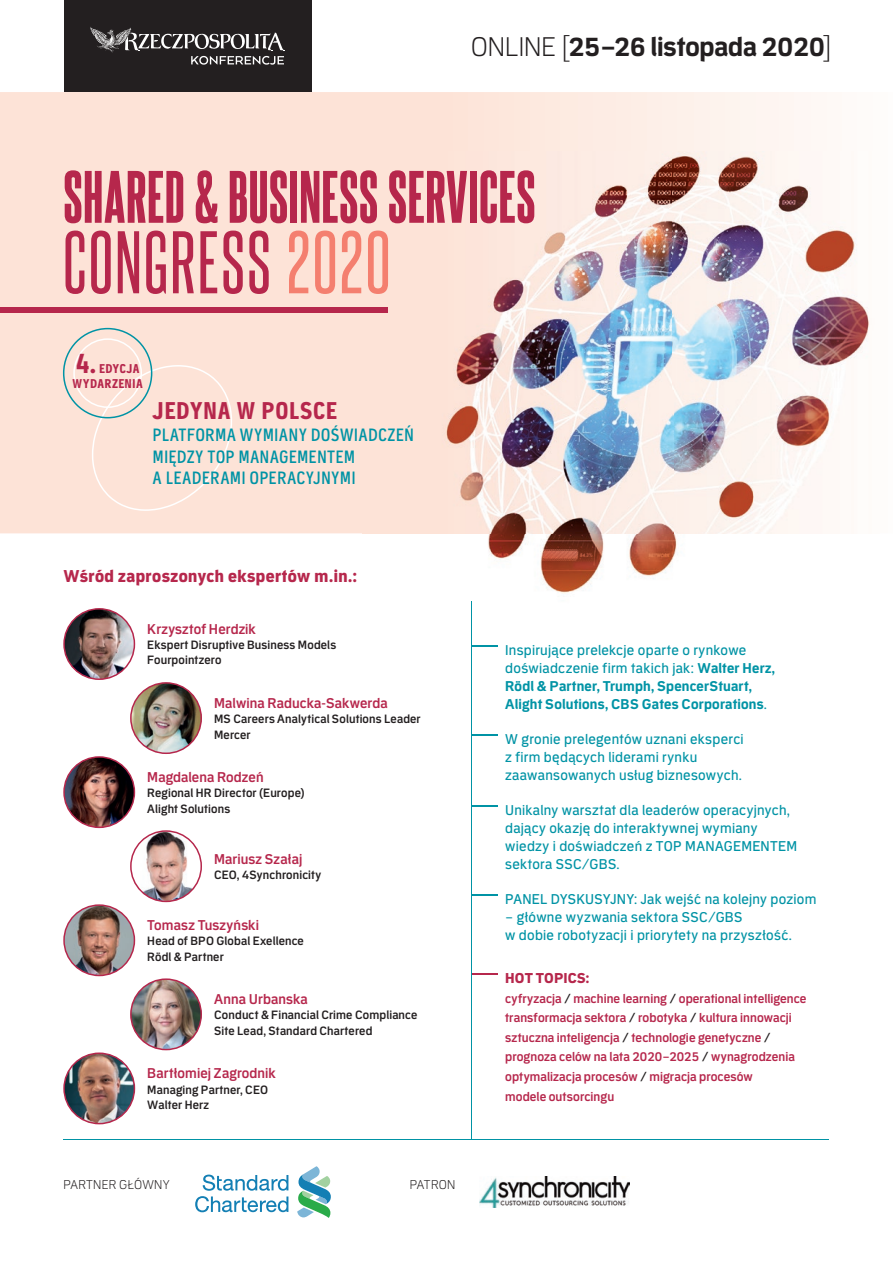
<style>
.page{position:relative;width:893px;height:1263px;background:#fff}
.page>*{position:absolute;margin:0;border:0;box-sizing:border-box;transform-origin:0 0}
.t1{font:75.45px "Steelfish Rg";letter-spacing:.03em;color:#b6274c}
.t2{font:63px "Steelfish Eb";color:#b6274c}
.t3{font:700 30px "Erepublic Sans Condensed";color:#b6274c}
.t4{font:700 28.5px "Erepublic Sans";letter-spacing:-.005em;color:#231f20}
.t5{font:700 25.65px "Erepublic Sans Condensed";letter-spacing:.02em;color:#b6274c}
.t6{font:18.9px/21.6px "Erepublic Sans Condensed";letter-spacing:.01em;color:#0093a5}
.t7{font:800 18px "Erepublic Sans";letter-spacing:.025em;color:#b6274c}
.t8{font:15px/18px "Erepublic Sans";letter-spacing:.02em;color:#0093a5}
.t9{font:700 15px/18px "Erepublic Sans";letter-spacing:.015em;color:#0093a5}
.t10{font:600 15px "Erepublic Sans";letter-spacing:.005em;color:#b6274c}
.t11{font:800 15px "Erepublic Sans";letter-spacing:.01em;color:#b6274c}
.t12{font:600 13.5px/19.5px "Erepublic Sans";letter-spacing:.005em;color:#b6274c}
.t13{font:300 13.5px "Erepublic Sans";letter-spacing:.02em;color:#231f20}
.t14{font:700 13.5px/15px "Erepublic Sans Condensed";letter-spacing:.02em;color:#b6274c;text-align:right}
.t15{font:600 12.75px/15.3px "Erepublic Sans";letter-spacing:.015em;color:#231f20}
.s1{font-weight:300}
.s2{color:#f47f6f}
.s3{font-weight:400}
.s4{color:#231f20}
</style>
<div class="page">
<svg style="left:0;top:92px;width:811px;height:441px"></svg>
<div style="left:64px;top:0;width:248px;height:92px;background:#231f20"></div>
<svg style="left:90px;top:27px;width:195px;height:38px"></svg>
<svg style="left:472px;top:645px;width:26px;height:1px"></svg>
<svg style="left:472px;top:734px;width:26px;height:1px"></svg>
<svg style="left:472px;top:805px;width:26px;height:1px"></svg>
<svg style="left:472px;top:894px;width:26px;height:1px"></svg>
<hr style="left:471px;top:973px;width:27px;height:2px;background:#b6274c">
<hr style="left:471px;top:601px;width:1px;height:538px;background:#0093a5">
<hr style="left:64px;top:1139px;width:765px;height:1px;background:#0093a5">
<svg style="left:195px;top:1174px;width:93px;height:38px"></svg>
<svg style="left:297px;top:1166px;width:34px;height:52px"></svg>
<img style="left:480px;top:1177px;width:150px;height:30px">
<img style="left:63px;top:608px;width:139px;height:516px">
<img style="left:362px;top:152px;width:507px;height:442px">
<div style="left:0;top:308px;width:388px;height:5px;background:#b6274c"></div>
<div style="left:63px;top:328px;width:169px;height:183px;background:#fde3d7"></div>
<h3 class="t4" style="left:471px;top:30px;width:363px"><span class="s1">ONLINE [</span>25–26 listopada 2020<span class="s1">]</span></h3>
<h2 class="t2" style="left:63px;top:158px;width:474px">SHARED &amp; BUSINESS SERVICES</h2>
<h1 class="t1" style="left:63px;top:216px;width:329px">CONGRESS <span class="s2">2020</span></h1>
<h3 class="t3" style="left:76px;top:346px;width:22px">4.</h3>
<p class="t14" style="left:73px;top:361px;width:72px">EDYCJA<br>WYDARZENIA</p>
<h3 class="t5" style="left:153px;top:397px;width:186px">JEDYNA W POLSCE</h3>
<p class="t6" style="left:153px;top:424px;width:263px">PLATFORMA WYMIANY DOŚWIADCZEŃ<br>MIĘDZY TOP MANAGEMENTEM<br>A LEADERAMI OPERACYJNYMI</p>
<p class="t7" style="left:63px;top:566px;width:295px">Wśród zaproszonych ekspertów m.in.:</p>
<p class="t10" style="left:147px;top:620px;width:110px">Krzysztof Herdzik</p>
<p class="t15" style="left:147px;top:637px;width:190px">Ekspert Disruptive Business Models<br>Fourpointzero</p>
<p class="t10" style="left:214px;top:694px;width:175px">Malwina Raducka-Sakwerda</p>
<p class="t15" style="left:214px;top:711px;width:208px">MS Careers Analytical Solutions Leader<br>Mercer</p>
<p class="t10" style="left:147px;top:768px;width:118px">Magdalena Rodzeń</p>
<p class="t15" style="left:147px;top:785px;width:159px">Regional HR Director (Europe)<br>Alight Solutions</p>
<p class="t10" style="left:214px;top:850px;width:90px">Mariusz Szałaj</p>
<p class="t15" style="left:214px;top:867px;width:109px">CEO, 4Synchronicity</p>
<p class="t10" style="left:147px;top:916px;width:113px">Tomasz Tuszyński</p>
<p class="t15" style="left:147px;top:933px;width:158px">Head of BPO Global Exellence<br>Rödl &amp; Partner</p>
<p class="t10" style="left:214px;top:990px;width:95px">Anna Urbanska</p>
<p class="t15" style="left:214px;top:1007px;width:205px">Conduct &amp; Financial Crime Compliance<br>Site Lead, Standard Chartered</p>
<p class="t10" style="left:147px;top:1065px;width:130px">Bartłomiej Zagrodnik</p>
<p class="t15" style="left:147px;top:1081px;width:122px">Managing Partner, CEO<br>Walter Herz</p>
<p class="t13" style="left:63px;top:1176px;width:108px">PARTNER GŁÓWNY</p>
<p class="t13" style="left:410px;top:1176px;width:47px">PATRON</p>
<p class="t9" style="left:505px;top:641px;width:271px"><span class="s3">Inspirujące prelekcje oparte o rynkowe doświadczenie firm takich jak:</span> Walter Herz, Rödl &amp; Partner , Trumph, SpencerStuart, Alight Solutions, CBS Gates Corporations<span class="s3">.</span></p>
<p class="t8" style="left:505px;top:729px;width:240px">W gronie prelegentów uznani eksperci z firm będących liderami rynku zaawansowanych usług biznesowych.</p>
<p class="t8" style="left:505px;top:800px;width:294px">Unikalny warsztat dla leaderów operacyjnych, dający okazję do interaktywnej wymiany wiedzy i doświadczeń z TOP MANAGEMENTEM sektora SSC/GBS.</p>
<p class="t8" style="left:505px;top:889px;width:313px">PANEL DYSKUSYJNY: Jak wejść na kolejny poziom</p>
<p class="t8" style="left:505px;top:907px;width:288px">– główne wyzwania sektora SSC/GBS<br>w dobie robotyzacji i priorytety na przyszłość.</p>
<p class="t11" style="left:505px;top:969px;width:86px">HOT TOPICS:</p>
<p class="t12" style="left:505px;top:988px;width:303px">cyfryzacja <span class="s4">/</span> machine learning <span class="s4">/</span> operational intelligence transformacja sektora <span class="s4">/</span> robotyka <span class="s4">/</span> kultura innowacji sztuczna inteligencja <span class="s4">/</span> technologie genetyczne <span class="s4">/ </span>prognoza celów na lata 2020–2025 <span class="s4">/</span> wynagrodzenia optymalizacja procesów <span class="s4">/</span> migracja procesów<br>modele outsorcingu</p>
</div>
